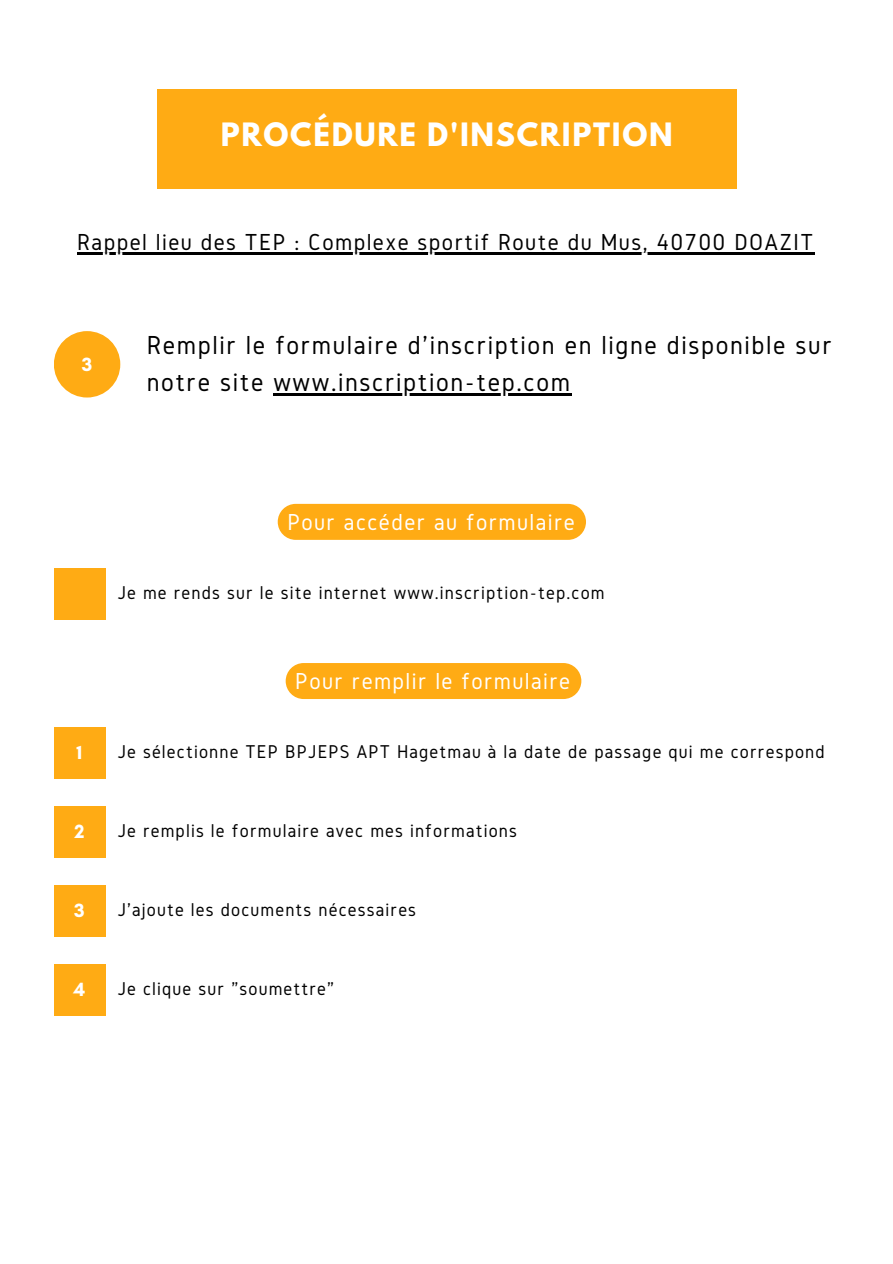
<style>
.page{position:relative;width:893px;height:1264px;background:#fff}
.page>*{position:absolute;margin:0;border:0;box-sizing:border-box;transform-origin:0 0}
.t1{font:700 28.5px "League Spartan";letter-spacing:.06em;color:#fff}
.t2{font:27px/37.2px "Gidole";letter-spacing:.06em;color:#000}
.t3{font:24px "Gidole";letter-spacing:.06em;color:#000}
.t4{font:24px "Gidole";letter-spacing:.06em;color:#fff}
.t5{font:700 19.5px "Glacial Indifference";color:#fff}
.t6{font:19.2px "Gidole";letter-spacing:.06em;color:#000}
</style>
<div class="page">
<div style="left:157px;top:89px;width:579px;height:100px;background:#ffab14"></div>
<div style="left:54px;top:331px;width:66px;height:66px;background:#ffab14;border-radius:50%"></div>
<div style="left:54px;top:568px;width:51px;height:52px;background:#ffab14"></div>
<div style="left:54px;top:727px;width:51px;height:51px;background:#ffab14"></div>
<div style="left:54px;top:806px;width:51px;height:51px;background:#ffab14"></div>
<div style="left:54px;top:885px;width:51px;height:51px;background:#ffab14"></div>
<div style="left:54px;top:964px;width:51px;height:51px;background:#ffab14"></div>
<hr style="left:273px;top:393px;width:298px;height:3px;background:#000">
<hr style="left:77px;top:253px;width:737px;height:2px;background:#000">
<div style="left:278px;top:504px;width:308px;height:36px;background:#ffab14;border-radius:18px"></div>
<div style="left:286px;top:663px;width:295px;height:36px;background:#ffab14;border-radius:18px"></div>
<h1 class="t1" style="left:221px;top:113px;width:453px">PROCÉDURE D'INSCRIPTION</h1>
<p class="t3" style="left:77px;top:229px;width:737px">Rappel lieu des TEP : Complexe sportif Route du Mus, 40700 DOAZIT</p>
<p class="t5" style="left:82px;top:352px;width:12px">3</p>
<h2 class="t2" style="left:147px;top:327px;width:686px">Remplir le formulaire d'inscription en ligne disponible sur notre site www.inscription-tep.com</h2>
<p class="t4" style="left:287px;top:509px;width:289px">Pour accéder au formulaire</p>
<p class="t6" style="left:117px;top:582px;width:488px">Je me rends sur le site internet www.inscription-tep.com</p>
<p class="t4" style="left:295px;top:668px;width:276px">Pour remplir le formulaire</p>
<p class="t5" style="left:77px;top:740px;width:7px">1</p>
<p class="t6" style="left:117px;top:740px;width:708px">Je sélectionne TEP BPJEPS APT Hagetmau à la date de passage qui me correspond</p>
<p class="t5" style="left:74px;top:819px;width:12px">2</p>
<p class="t6" style="left:117px;top:820px;width:401px">Je remplis le formulaire avec mes informations</p>
<p class="t5" style="left:74px;top:898px;width:12px">3</p>
<p class="t6" style="left:117px;top:898px;width:300px">J'ajoute les documents nécessaires</p>
<p class="t5" style="left:74px;top:976px;width:13px">4</p>
<p class="t6" style="left:117px;top:977px;width:218px">Je clique sur "soumettre"</p>
</div>
